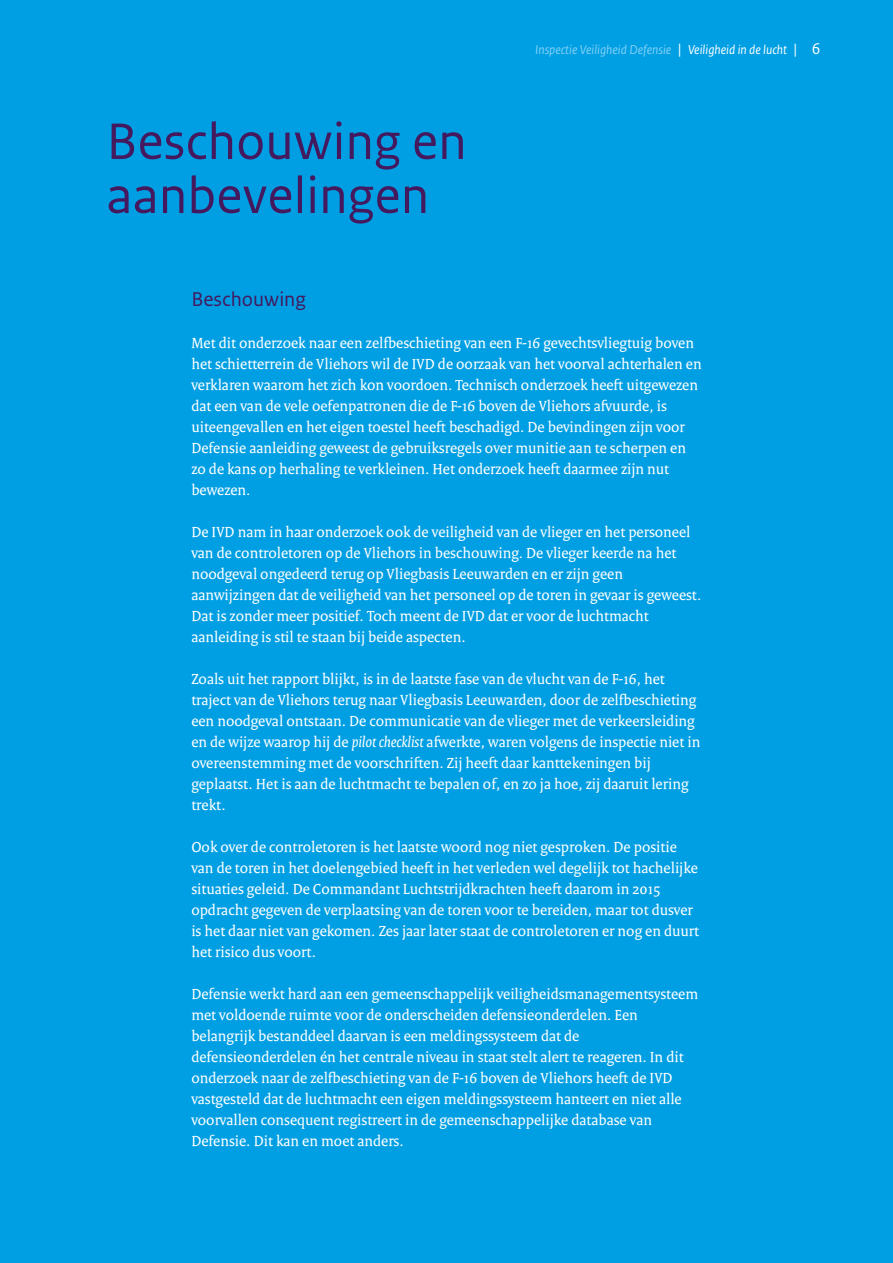
<style>
.page{position:relative;width:893px;height:1263px;background:#009fe3}
.page>*{position:absolute;margin:0;border:0;box-sizing:border-box;transform-origin:0 0}
.t1{font:54px/54px "Rijksoverheid Sans Text";color:#44195e}
.t2{font:21px "Rijksoverheid Sans Text";color:#44195e}
.t3{font:15.75px/21px "Rijksoverheid Serif";color:#fff}
.t4{font:italic 13.5px "Rijksoverheid Sans Text";color:#83d0f5}
.s1{font-style:normal;font-size:15.75px;color:#fff}
.s2{color:#fff}
.s3{font-style:normal;font-size:16.5px;color:#fff}
.s4{font-style:italic}
</style>
<div class="page">
<h1 class="t1" style="left:106px;top:115px;width:362px">Beschouwing en aanbevelingen</h1>
<p class="t4" style="left:535px;top:42px;width:287px">Inspectie Veiligheid Defensie <span class="s1">|</span> <span class="s2">Veiligheid in de lucht</span> <span class="s1">|</span> <span class="s3">6</span></p>
<h2 class="t2" style="left:191px;top:287px;width:116px">Beschouwing</h2>
<p class="t3" style="left:191px;top:332px;width:512px">Met dit onderzoek naar een zelfbeschieting van een F-16 gevechtsvliegtuig boven het schietterrein de Vliehors wil de IVD de oorzaak van het voorval achterhalen en verklaren waarom het zich kon voordoen. Technisch onderzoek heeft uitgewezen dat een van de vele oefenpatronen die de F-16 boven de Vliehors afvuurde, is uiteengevallen en het eigen toestel heeft beschadigd. De bevindingen zijn voor Defensie aanleiding geweest de gebruiksregels over munitie aan te scherpen en zo de kans op herhaling te verkleinen. Het onderzoek heeft daarmee zijn nut bewezen.</p>
<p class="t3" style="left:191px;top:521px;width:512px">De IVD nam in haar onderzoek ook de veiligheid van de vlieger en het personeel van de controletoren op de Vliehors in beschouwing. De vlieger keerde na het noodgeval ongedeerd terug op Vliegbasis Leeuwarden en er zijn geen aanwijzingen dat de veiligheid van het personeel op de toren in gevaar is geweest.<br>Dat is zonder meer positief. Toch meent de IVD dat er voor de luchtmacht aanleiding is stil te staan bij beide aspecten.</p>
<p class="t3" style="left:191px;top:668px;width:510px">Zoals uit het rapport blijkt, is in de laatste fase van de vlucht van de F-16, het traject van de Vliehors terug naar Vliegbasis Leeuwarden, door de zelfbeschieting een noodgeval ontstaan. De communicatie van de vlieger met de verkeersleiding en de wijze waarop hij de <span class="s4">pilot checklist</span> afwerkte, waren volgens de inspectie niet in overeenstemming met de voorschriften. Zij heeft daar kanttekeningen bij geplaatst. Het is aan de luchtmacht te bepalen of, en zo ja hoe, zij daaruit lering trekt.</p>
<p class="t3" style="left:191px;top:836px;width:509px">Ook over de controletoren is het laatste woord nog niet gesproken. De positie van de toren in het doelengebied heeft in het verleden wel degelijk tot hachelijke situaties geleid. De Commandant Luchtstrijdkrachten heeft daarom in 2015 opdracht gegeven de verplaatsing van de toren voor te bereiden, maar tot dusver is het daar niet van gekomen. Zes jaar later staat de controletoren er nog en duurt het risico dus voort.</p>
<p class="t3" style="left:191px;top:983px;width:508px">Defensie werkt hard aan een gemeenschappelijk veiligheidsmanagementsysteem met voldoende ruimte voor de onderscheiden defensieonderdelen. Een belangrijk bestanddeel daarvan is een meldingssysteem dat de defensieonderdelen én het centrale niveau in staat stelt alert te reageren. In dit onderzoek naar de zelfbeschieting van de F-16 boven de Vliehors heeft de IVD vastgesteld dat de luchtmacht een eigen meldingssysteem hanteert en niet alle voorvallen consequent registreert in de gemeenschappelijke database van Defensie. Dit kan en moet anders.</p>
</div>
